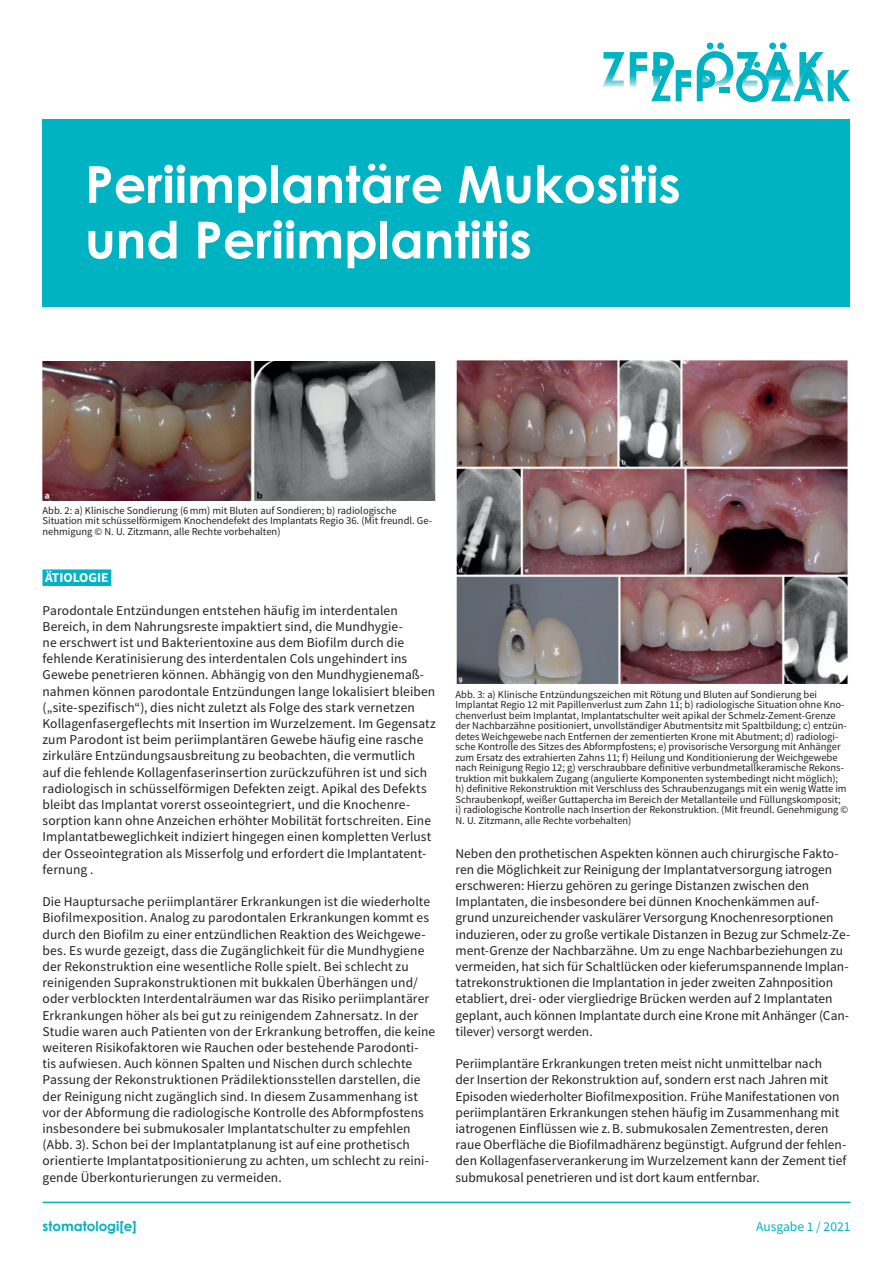
<style>
.page{position:relative;width:893px;height:1263px;background:#fff}
.page>*{position:absolute;margin:0;border:0;box-sizing:border-box;transform-origin:0 0}
.t1{font:700 51px/55.5px "Century Gothic";color:#fff}
.t2{font:13.5px/16.2px "Source Sans Pro";letter-spacing:.005em;color:#231f20}
.t3{font:700 13.5px "Century Gothic";color:#00b3c3}
.t4{font:13.5px "Source Sans Pro";color:#00b3c3}
.t5{font:700 13.5px "Source Sans Pro";color:#fff}
.t6{font:10.5px/10.5px "Source Sans Pro";color:#231f20}
</style>
<div class="page">
<div style="left:43px;top:569px;width:68px;height:17px;background:#00b3c3"></div>
<svg style="left:602px;top:52px;width:89px;height:49px"></svg>
<svg style="left:697px;top:43px;width:153px;height:59px"></svg>
<hr style="left:43px;top:1201px;width:807px;height:2px;background:#00b3c3">
<img style="left:43px;top:361px;width:393px;height:139px">
<img style="left:456px;top:360px;width:392px;height:324px">
<div style="left:43px;top:119px;width:807px;height:187px;background:#00b3c3"></div>
<h1 class="t1" style="left:85px;top:155px;width:597px">Periimplantäre Mukositis und Periimplantitis</h1>
<p class="t6" style="left:43px;top:505px;width:391px">Abb. 2: a) Klinische Sondierung (6 mm) mit Bluten auf Sondieren; b) radiologische<br>Situation mit schüsselförmigem Knochendefekt des Implantats Regio 36. (Mit freundl. Ge&shy;nehmigung © N. U. Zitzmann, alle Rechte vorbehalten)</p>
<p class="t5" style="left:45px;top:569px;width:65px">ÄTIOLOGIE</p>
<p class="t2" style="left:43px;top:602px;width:395px">Parodontale Entzündungen entstehen häufig im interdentalen Bereich, in dem Nahrungsreste impaktiert sind, die Mundhygie-<br>ne erschwert ist und Bakterientoxine aus dem Biofilm durch die fehlende Keratinisierung des interdentalen Cols ungehindert ins Gewebe penetrieren können. Abhängig von den Mundhygienemaß&shy;nahmen können parodontale Entzündungen lange lokalisiert bleiben („site-spezifisch“), dies nicht zuletzt als Folge des stark vernetzen Kollagenfasergeflechts mit Insertion im Wurzelzement. Im Gegensatz zum Parodont ist beim periimplantären Gewebe häufig eine rasche zirkuläre Entzündungsausbreitung zu beobachten, die vermutlich auf die fehlende Kollagenfaserinsertion zurückzuführen ist und sich radiologisch in schüsselförmigen Defekten zeigt. Apikal des Defekts bleibt das Implantat vorerst osseointegriert, und die Knochenre&shy;sorption kann ohne Anzeichen erhöhter Mobilität fortschreiten. Eine Implantatbeweglichkeit indiziert hingegen einen kompletten Verlust der Osseointegration als Misserfolg und erfordert die Implantatent&shy;fernung .</p>
<p class="t2" style="left:43px;top:893px;width:394px">Die Hauptursache periimplantärer Erkrankungen ist die wiederholte Biofilmexposition. Analog zu parodontalen Erkrankungen kommt es durch den Biofilm zu einer entzündlichen Reaktion des Weichgewe&shy;bes. Es wurde gezeigt, dass die Zugänglichkeit für die Mundhygiene der Rekonstruktion eine wesentliche Rolle spielt. Bei schlecht zu reinigenden Suprakonstruktionen mit bukkalen Überhängen und/ oder verblockten Interdentalräumen war das Risiko periimplantärer Erkrankungen höher als bei gut zu reinigendem Zahnersatz. In der Studie waren auch Patienten von der Erkrankung betroffen, die keine weiteren Risikofaktoren wie Rauchen oder bestehende Parodonti&shy;tis aufwiesen. Auch können Spalten und Nischen durch schlechte Passung der Rekonstruktionen Prädilektionsstellen darstellen, die der Reinigung nicht zugänglich sind. In diesem Zusammenhang ist vor der Abformung die radiologische Kontrolle des Abformpfostens insbesondere bei submukosaler Implantatschulter zu empfehlen (Abb. 3). Schon bei der Implantatplanung ist auf eine prothetisch orientierte Implantatpositionierung zu achten, um schlecht zu reini&shy;gende Überkonturierungen zu vermeiden.</p>
<p class="t3" style="left:43px;top:1217px;width:96px">stomatologi[e]</p>
<p class="t6" style="left:455px;top:689px;width:394px">Abb. 3: a) Klinische Entzündungszeichen mit Rötung und Bluten auf Sondierung bei Implantat Regio 12 mit Papillenverlust zum Zahn 11; b) radiologische Situation ohne Kno&shy;chenverlust beim Implantat, Implantatschulter weit apikal der Schmelz-Zement-Grenze der Nachbarzähne positioniert, unvollständiger Abutmentsitz mit Spaltbildung; c) entzün&shy;detes Weichgewebe nach Entfernen der zementierten Krone mit Abutment; d) radiologi&shy;sche Kontrolle des Sitzes des Abformpfostens; e) provisorische Versorgung mit Anhänger zum Ersatz des extrahierten Zahns 11; f) Heilung und Konditionierung der Weichgewebe nach Reinigung Regio 12; g) verschraubbare definitive verbundmetallkeramische Rekons&shy;truktion mit bukkalem Zugang (angulierte Komponenten systembedingt nicht möglich); h) definitive Rekonstruktion mit Verschluss des Schraubenzugangs mit ein wenig Watte im Schraubenkopf, weißer Guttapercha im Bereich der Metallanteile und Füllungskomposit; i) radiologische Kontrolle nach Insertion der Rekonstruktion. (Mit freundl. Genehmigung © N. U. Zitzmann, alle Rechte vorbehalten)</p>
<p class="t2" style="left:455px;top:845px;width:396px">Neben den prothetischen Aspekten können auch chirurgische Fakto&shy;ren die Möglichkeit zur Reinigung der Implantatversorgung iatrogen erschweren: Hierzu gehören zu geringe Distanzen zwischen den Implantaten, die insbesondere bei dünnen Knochenkämmen auf&shy;grund unzureichender vaskulärer Versorgung Knochenresorptionen induzieren, oder zu große vertikale Distanzen in Bezug zur Schmelz-Ze&shy;ment-Grenze der Nachbarzähne. Um zu enge Nachbarbeziehungen zu vermeiden, hat sich für Schaltlücken oder kieferumspannende Implan&shy;tatrekonstruktionen die Implantation in jeder zweiten Zahnposition etabliert, drei- oder viergliedrige Brücken werden auf 2 Implantaten geplant, auch können Implantate durch eine Krone mit Anhänger (Can&shy;tilever) versorgt werden.</p>
<p class="t2" style="left:455px;top:1055px;width:392px">Periimplantäre Erkrankungen treten meist nicht unmittelbar nach<br>der Insertion der Rekonstruktion auf, sondern erst nach Jahren mit Episoden wiederholter Biofilmexposition. Frühe Manifestationen von periimplantären Erkrankungen stehen häufig im Zusammenhang mit iatrogenen Einflüssen wie z. B. submukosalen Zementresten, deren raue Oberfläche die Biofilmadhärenz begünstigt. Aufgrund der fehlen&shy;den Kollagenfaserverankerung im Wurzelzement kann der Zement tief submukosal penetrieren und ist dort kaum entfernbar.</p>
<p class="t4" style="left:756px;top:1217px;width:96px">Ausgabe 1 / 2021</p>
</div>
